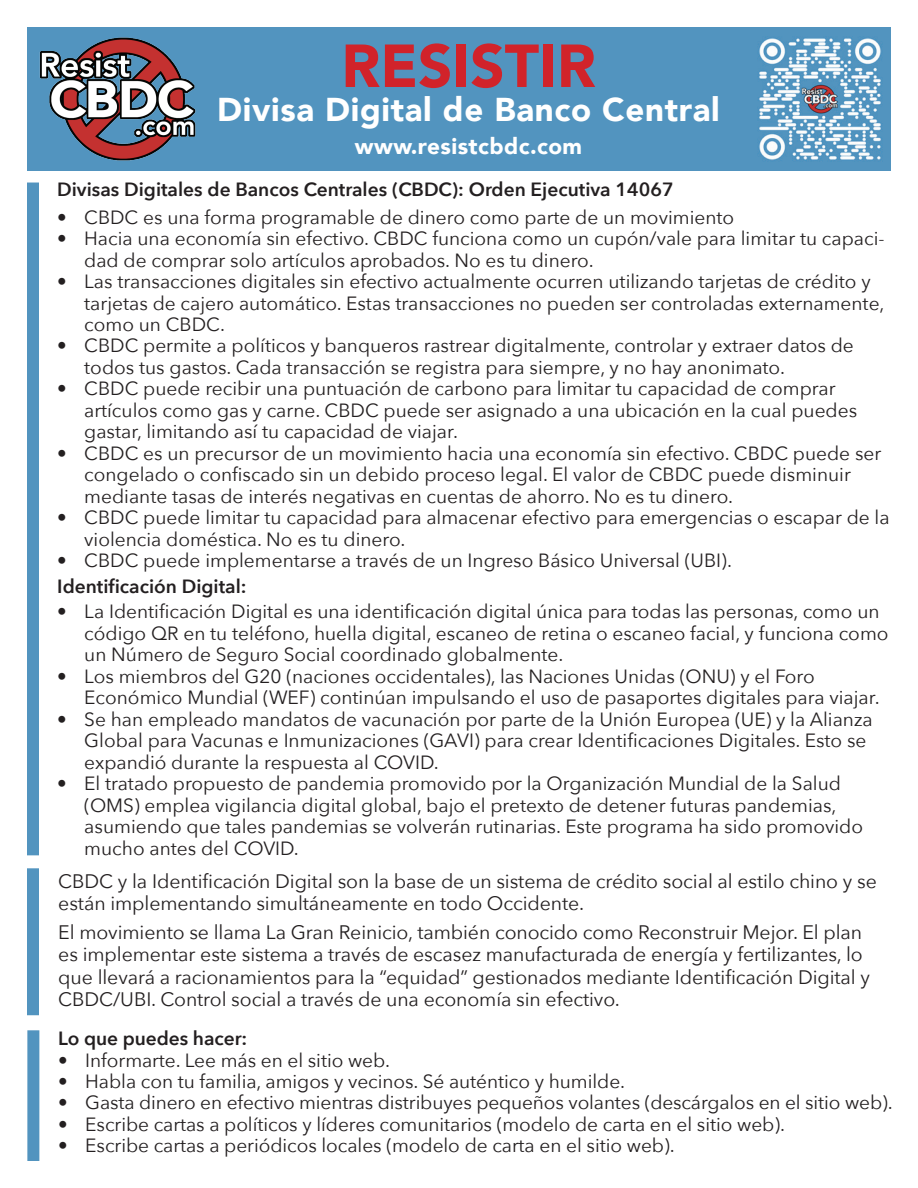
<style>
.page{position:relative;width:918px;height:1188px;background:#fff}
.page>*{position:absolute;margin:0;border:0;box-sizing:border-box;transform-origin:0 0}
.t1{font:900 60px "Avenir";color:#d1232a}
.t2{font:900 33px "Avenir";letter-spacing:.02em;color:#fff}
.t3{font:900 22.5px "Avenir";letter-spacing:.02em;color:#fff}
.t4{font:19.5px/22.5px "Avenir Next";letter-spacing:-.005em;color:#231f20}
.t5{font:19.2px/21.5px "Avenir Next";color:#231f20}
.t6{font:600 19.2px "Avenir Next";color:#231f20}
</style>
<div class="page">
<div style="left:27px;top:27px;width:864px;height:143px;background:#5294bf"></div>
<img style="left:758px;top:37px;width:125px;height:124px">
<img style="left:39px;top:37px;width:157px;height:124px">
<div style="left:27px;top:183px;width:12px;height:672px;background:#5294bf"></div>
<div style="left:27px;top:868px;width:12px;height:147px;background:#5294bf"></div>
<div style="left:27px;top:1030px;width:12px;height:131px;background:#5294bf"></div>
<h1 class="t1" style="left:341px;top:15px;width:256px">RESISTIR</h1>
<h2 class="t2" style="left:217px;top:82px;width:504px">Divisa Digital de Banco Central</h2>
<p class="t3" style="left:355px;top:127px;width:229px">www.resistcbdc.com</p>
<p class="t6" style="left:57px;top:173px;width:618px">Divisas Digitales de Bancos Centrales (CBDC): Orden Ejecutiva 14067</p>
<p class="t5" style="left:57px;top:205px;width:679px">• CBDC es una forma programable de dinero como parte de un movimiento</p>
<p class="t5" style="left:84px;top:227px;width:802px;text-indent:-27px">• Hacia una economía sin efectivo. CBDC funciona como un cupón/vale para limitar tu capaci&shy;dad de comprar solo artículos aprobados. No es tu dinero.</p>
<p class="t5" style="left:84px;top:270px;width:802px;text-indent:-27px">• Las transacciones digitales sin efectivo actualmente ocurren utilizando tarjetas de crédito y tarjetas de cajero automático. Estas transacciones no pueden ser controladas externamente, como un CBDC.</p>
<p class="t5" style="left:84px;top:334px;width:771px;text-indent:-27px">• CBDC permite a políticos y banqueros rastrear digitalmente, controlar y extraer datos de todos tus gastos. Cada transacción se registra para siempre, y no hay anonimato.</p>
<p class="t5" style="left:84px;top:377px;width:774px;text-indent:-27px">• CBDC puede recibir una puntuación de carbono para limitar tu capacidad de comprar artículos como gas y carne. CBDC puede ser asignado a una ubicación en la cual puedes gastar, limitando así tu capacidad de viajar.</p>
<p class="t5" style="left:84px;top:442px;width:799px;text-indent:-27px">• CBDC es un precursor de un movimiento hacia una economía sin efectivo. CBDC puede ser congelado o confiscado sin un debido proceso legal. El valor de CBDC puede disminuir mediante tasas de interés negativas en cuentas de ahorro. No es tu dinero.</p>
<p class="t5" style="left:84px;top:506px;width:807px;text-indent:-27px">• CBDC puede limitar tu capacidad para almacenar efectivo para emergencias o escapar de la violencia doméstica. No es tu dinero.</p>
<p class="t5" style="left:57px;top:549px;width:676px">• CBDC puede implementarse a través de un Ingreso Básico Universal (UBI).</p>
<p class="t6" style="left:57px;top:569px;width:191px">Identificación Digital:</p>
<p class="t5" style="left:84px;top:600px;width:806px;text-indent:-27px">• La Identificación Digital es una identificación digital única para todas las personas, como un código QR en tu teléfono, huella digital, escaneo de retina o escaneo facial, y funciona como un Número de Seguro Social coordinado globalmente.</p>
<p class="t5" style="left:84px;top:665px;width:797px;text-indent:-27px">• Los miembros del G20 (naciones occidentales), las Naciones Unidas (ONU) y el Foro<br>Económico Mundial (WEF) continúan impulsando el uso de pasaportes digitales para viajar.</p>
<p class="t5" style="left:84px;top:708px;width:790px;text-indent:-27px">• Se han empleado mandatos de vacunación por parte de la Unión Europea (UE) y la Alianza<br>Global para Vacunas e Inmunizaciones (GAVI) para crear Identificaciones Digitales. Esto se expandió durante la respuesta al COVID.</p>
<p class="t5" style="left:84px;top:772px;width:780px;text-indent:-27px">• El tratado propuesto de pandemia promovido por la Organización Mundial de la Salud (OMS) emplea vigilancia digital global, bajo el pretexto de detener futuras pandemias, asumiendo que tales pandemias se volverán rutinarias. Este programa ha sido promovido mucho antes del COVID.</p>
<p class="t4" style="left:58px;top:869px;width:820px">CBDC y la Identificación Digital son la base de un sistema de crédito social al estilo chino y se están implementando simultáneamente en todo Occidente.</p>
<p class="t4" style="left:58px;top:920px;width:813px">El movimiento se llama La Gran Reinicio, también conocido como Reconstruir Mejor. El plan es implementar este sistema a través de escasez manufacturada de energía y fertilizantes, lo que llevará a racionamientos para la “equidad” gestionados mediante Identificación Digital y CBDC/UBI. Control social a través de una economía sin efectivo.</p>
<p class="t6" style="left:58px;top:1022px;width:191px">Lo que puedes hacer:</p>
<p class="t5" style="left:58px;top:1048px;width:333px">• Informarte. Lee más en el sitio web.</p>
<p class="t5" style="left:58px;top:1070px;width:568px">• Habla con tu familia, amigos y vecinos. Sé auténtico y humilde.</p>
<p class="t5" style="left:58px;top:1091px;width:836px">• Gasta dinero en efectivo mientras distribuyes pequeños volantes (descárgalos en el sitio web).</p>
<p class="t5" style="left:58px;top:1113px;width:728px">• Escribe cartas a políticos y líderes comunitarios (modelo de carta en el sitio web).</p>
<p class="t5" style="left:58px;top:1134px;width:618px">• Escribe cartas a periódicos locales (modelo de carta en el sitio web).</p>
</div>
